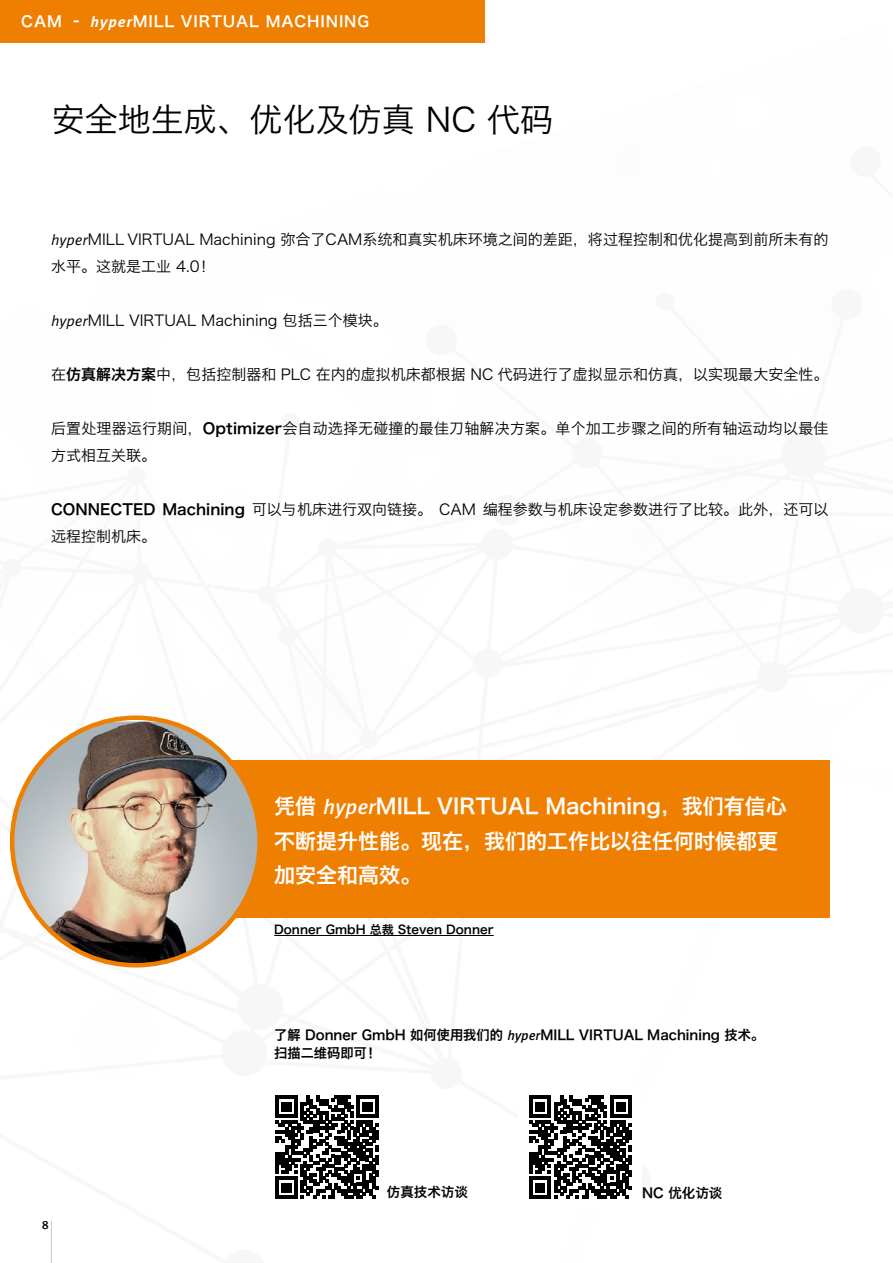
<style>
.page{position:relative;width:893px;height:1263px;background:#fff}
.page>*{position:absolute;margin:0;border:0;box-sizing:border-box;transform-origin:0 0}
.t1{font:33px "Hiragino Sans GB W3";color:#000}
.t2{font:21px/34.5px "Hiragino Sans GB W6";color:#fff}
.t3{font:15px/27px "Hiragino Sans GB W3";color:#000}
.t4{font:15px "Hiragino Sans GB W6";letter-spacing:.06em;color:#fff}
.t5{font:13.5px/18.8px "Hiragino Sans GB W6";color:#000}
.t6{font:12px "Hiragino Sans GB W6";color:#000}
.t7{font:500 12px "Meta Pro";color:#000}
.s1{font-family:"Meta Pro";font-weight:700;font-style:italic}
.s2{font-family:"Meta Pro";font-style:italic}
.s3{font-family:"Hiragino Sans GB W6"}
.s4{font-family:"Meta Pro";font-weight:500;font-style:italic}
</style>
<div class="page">
<div style="left:0;top:0;width:485px;height:43px;background:#ee7f00"></div>
<div style="left:187px;top:760px;width:642px;height:158px;background:#ee7f00"></div>
<hr style="left:274px;top:935px;width:220px;height:1px;background:#000">
<img style="left:12px;top:721px;width:245px;height:244px">
<svg style="left:276px;top:1096px;width:102px;height:102px"></svg>
<svg style="left:529px;top:1096px;width:103px;height:102px"></svg>
<p class="t4" style="left:21px;top:12px;width:350px">CAM – <span class="s1">hyper</span>MILL VIRTUAL MACHINING</p>
<h1 class="t1" style="left:52px;top:99px;width:503px">安全地生成、优化及仿真 NC 代码</h1>
<p class="t3" style="left:51px;top:226px;width:779px"><span class="s2">hyper</span>MILL VIRTUAL Machining 弥合了CAM系统和真实机床环境之间的差距，将过程控制和优化提高到前所未有的水平。这就是工业 4.0！</p>
<p class="t3" style="left:51px;top:307px;width:338px"><span class="s2">hyper</span>MILL VIRTUAL Machining 包括三个模块。</p>
<p class="t3" style="left:51px;top:361px;width:779px">在<span class="s3">仿真解决方案</span>中，包括控制器和 PLC 在内的虚拟机床都根据 NC 代码进行了虚拟显示和仿真，以实现最大安全性。</p>
<p class="t3" style="left:51px;top:415px;width:779px">后置处理器运行期间，<span class="s3">Optimizer</span>会自动选择无碰撞的最佳刀轴解决方案。单个加工步骤之间的所有轴运动均以最佳方式相互关联。</p>
<p class="t3" style="left:51px;top:496px;width:779px"><span class="s3">CONNECTED Machining</span> 可以与机床进行双向链接。 CAM 编程参数与机床设定参数进行了比较。此外，还可以远程控制机床。</p>
<h2 class="t2" style="left:274px;top:788px;width:514px">凭借 <span class="s4">hyper</span>MILL VIRTUAL Machining，我们有信心不断提升性能。现在，我们的工作比以往任何时候都更加安全和高效。</h2>
<p class="t6" style="left:274px;top:922px;width:221px">Donner GmbH 总裁 Steven Donner</p>
<p class="t5" style="left:274px;top:1025px;width:491px">了解 Donner GmbH 如何使用我们的 <span class="s4">hyper</span>MILL VIRTUAL Machining 技术。扫描二维码即可！</p>
<p class="t7" style="left:42px;top:1217px;width:9px">8</p>
<p class="t5" style="left:387px;top:1182px;width:82px">仿真技术访谈</p>
<p class="t5" style="left:642px;top:1183px;width:82px">NC 优化访谈</p>
</div>
